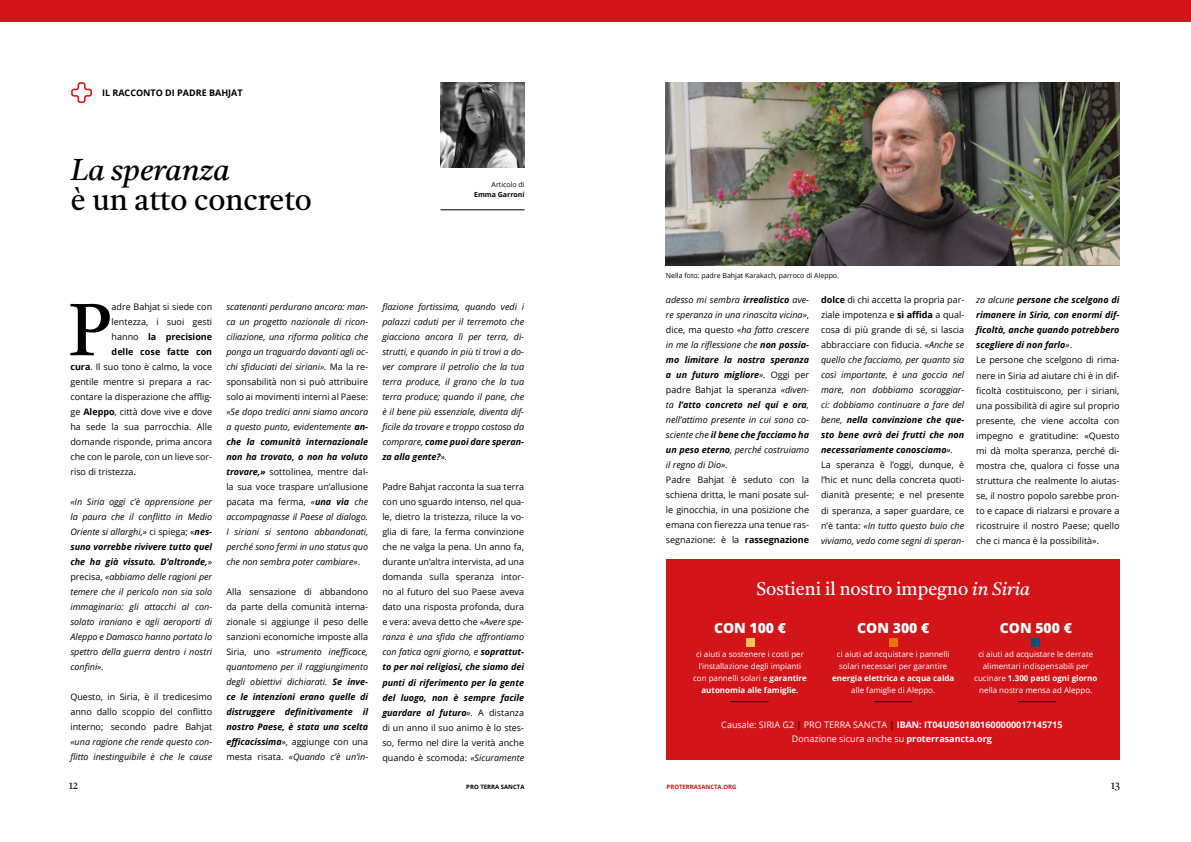
<style>
.page{position:relative;width:1191px;height:842px;background:#fff}
.page>*{position:absolute;margin:0;border:0;box-sizing:border-box;transform-origin:0 0}
.t1{font:73.2px "Castoro";color:#000}
.t2{font:30px "Castoro";color:#000}
.t3{font:italic 30px "Castoro";color:#000}
.t4{font:18px "Castoro";color:#fff}
.t5{font:800 14px "Open Sans";color:#fff}
.t6{font:10px "Castoro";color:#000}
.t7{font:9px/15px "Open Sans";color:#000;text-align:justify}
.t8{font:italic 9px/15px "Open Sans";color:#000;text-align:justify}
.t9{font:9px/14px "Open Sans";color:#fff;text-align:center}
.t10{font:700 9px "Open Sans";color:#000}
.t11{font:8px/12px "Open Sans";color:#fff;text-align:center}
.t12{font:700 8px "Open Sans";color:#fff}
.t13{font:7px "Open Sans";color:#000}
.t14{font:700 7px "Open Sans";color:#000}
.t15{font:700 6px "Open Sans";color:#d31418}
.t16{font:700 6px "Open Sans";color:#000}
.s1{font-weight:400}
.s2{font-weight:700}
.s3{font-style:normal}
.s4{font-style:italic}
.s5{font-weight:700;font-style:italic}
.s6{color:#000}
</style>
<div class="page">
<img style="left:440px;top:82px;width:84px;height:85px">
<hr style="left:440px;top:210px;width:84px;height:1px;background:#000">
<img style="left:666px;top:82px;width:453px;height:183px">
<div style="left:666px;top:560px;width:454px;height:200px;background:#d31418"></div>
<div style="left:889px;top:639px;width:8px;height:8px;background:#e97306"></div>
<div style="left:746px;top:639px;width:8px;height:8px;background:#fcc357"></div>
<div style="left:1031px;top:639px;width:8px;height:8px;background:#0c5076"></div>
<hr style="left:730px;top:701px;width:38px;height:1px;background:#000">
<hr style="left:874px;top:701px;width:38px;height:1px;background:#000">
<hr style="left:1018px;top:701px;width:38px;height:1px;background:#000">
<div style="left:0;top:0;width:1191px;height:22px;background:#d31418"></div>
<svg style="left:71px;top:82px;width:21px;height:21px"></svg>
<p class="t10" style="left:102px;top:89px;width:142px">IL RACCONTO DI PADRE BAHJAT</p>
<h2 class="t3" style="left:71px;top:157px;width:161px">La speranza</h2>
<h2 class="t2" style="left:71px;top:182px;width:243px">è un atto concreto</h2>
<p class="t13" style="left:491px;top:182px;width:34px">Articolo di</p>
<p class="t14" style="left:474px;top:192px;width:52px">Emma Garroni</p>
<h1 class="t1" style="left:68px;top:289px;width:45px">P</h1>
<p class="t7" style="left:112px;top:300px;width:102px">adre Bahjat si siede con</p>
<p class="t7" style="left:112px;top:315px;width:102px">lentezza, i suoi gesti</p>
<p class="t10" style="left:112px;top:333px;width:102px"><span class="s1">hanno</span> la precisione</p>
<p class="t10" style="left:112px;top:348px;width:102px">delle cose fatte con</p>
<p class="t7" style="left:70px;top:360px;width:143px"><span class="s2">cura</span>. Il suo tono è calmo, la voce</p>
<p class="t7" style="left:70px;top:375px;width:143px">gentile mentre si prepara a rac-</p>
<p class="t7" style="left:70px;top:389px;width:143px">contare la disperazione che afflig-</p>
<p class="t7" style="left:70px;top:405px;width:143px">ge <span class="s2">Aleppo</span>, città dove vive e dove</p>
<p class="t7" style="left:70px;top:420px;width:143px">ha sede la sua parrocchia. Alle</p>
<p class="t7" style="left:70px;top:435px;width:143px">domande risponde, prima ancora</p>
<p class="t7" style="left:70px;top:450px;width:143px">che con le parole, con un lieve sor-</p>
<p class="t7" style="left:70px;top:465px;width:67px">riso di tristezza.</p>
<p class="t8" style="left:70px;top:494px;width:143px">«In Siria oggi c’è apprensione per la paura che il conflitto in Medio Oriente si allarghi,» <span class="s3">ci spiega; «</span><span class="s2">nes&shy;suno vorrebbe rivivere tutto quel che ha già vissuto. D’altronde,</span><span class="s3">» precisa,</span> «abbiamo delle ragioni per temere che il pericolo non sia solo immaginario: gli attacchi al con&shy;solato iraniano e agli aeroporti di Aleppo e Damasco hanno portato lo spettro della guerra dentro i nostri confini».</p>
<p class="t7" style="left:70px;top:690px;width:143px">Questo, in Siria, è il tredicesimo anno dallo scoppio del conflitto interno; secondo padre Bahjat</p>
<p class="t8" style="left:70px;top:735px;width:143px">«una ragione che rende questo con&shy;flitto inestinguibile è che le cause</p>
<p class="t8" style="left:226px;top:300px;width:143px">scatenanti perdurano ancora: man&shy;ca un progetto nazionale di ricon&shy;ciliazione, una riforma politica che ponga un traguardo davanti agli oc&shy;chi sfiduciati dei siriani». <span class="s3">Ma la re&shy;sponsabilità non si può attribuire solo ai movimenti interni al Paese:</span></p>
<p class="t8" style="left:226px;top:405px;width:143px">«Se dopo tredici anni siamo ancora a questo punto, evidentemente <span class="s2">an&shy;che la comunità internazionale non ha trovato, o non ha voluto trovare,»</span> <span class="s3">sottolinea, mentre dal&shy;la sua voce traspare un’allusione pacata ma ferma,</span> «<span class="s2">una via</span> che accompagnasse il Paese al dialogo.<br>I siriani si sentono abbandonati, perché sono fermi in uno status quo che non sembra poter cambiare»<span class="s3">.</span></p>
<p class="t7" style="left:226px;top:585px;width:143px">Alla sensazione di abbandono da parte della comunità interna&shy;zionale si aggiunge il peso delle sanzioni economiche imposte alla Siria, uno <span class="s4">«strumento inefficace, quantomeno per il raggiungimento degli obiettivi dichiarati.</span> <span class="s5">Se inve&shy;ce le intenzioni erano quelle di distruggere definitivamente il nostro Paese, è stata una scelta efficacissima</span><span class="s4">»,</span> aggiunge con una mesta risata. <span class="s4">«Quando c’è un’in-</span></p>
<p class="t8" style="left:382px;top:299px;width:143px">flazione fortissima, quando vedi i palazzi caduti per il terremoto che giacciono ancora lì per terra, di&shy;strutti, e quando in più ti trovi a do&shy;ver comprare il petrolio che la tua terra produce, il grano che la tua terra produce; quando il pane, che è il bene più essenziale, diventa dif&shy;ficile da trovare e troppo costoso da comprare, <span class="s2">come puoi dare speran&shy;za alla gente?</span>».</p>
<p class="t7" style="left:382px;top:481px;width:143px">Padre Bahjat racconta la sua terra con uno sguardo intenso, nel qua&shy;le, dietro la tristezza, riluce la vo&shy;glia di fare, la ferma convinzione che ne valga la pena. Un anno fa, durante un’altra intervista, ad una domanda sulla speranza intor&shy;no al futuro del suo Paese aveva dato una risposta profonda, dura e vera: aveva detto che <span class="s4">«Avere spe&shy;ranza è una sfida che affrontiamo con fatica ogni giorno, e</span> <span class="s5">soprattut&shy;to per noi religiosi, che siamo dei punti di riferimento per la gente del luogo, non è sempre facile guardare al futuro</span><span class="s4">».</span> A distanza di un anno il suo animo è lo stes&shy;so, fermo nel dire la verità anche quando è scomoda: <span class="s4">«Sicuramente</span></p>
<p class="t13" style="left:666px;top:272px;width:175px">Nella foto: padre Bahjat Karakach, parroco di Aleppo.</p>
<p class="t8" style="left:666px;top:293px;width:145px">adesso mi sembra <span class="s2">irrealistico</span> ave&shy;re speranza in una rinascita vicina»<span class="s3">, dice, ma questo</span> «ha fatto crescere in me la riflessione che <span class="s2">non possia&shy;mo limitare la nostra speranza a un futuro migliore</span>». <span class="s3">Oggi per padre Bahjat la speranza</span> «diven&shy;ta <span class="s2">l’atto concreto nel qui e ora</span>, nell’attimo presente in cui sono co&shy;sciente che <span class="s2">il bene che facciamo ha un peso eterno</span>, perché costruiamo il regno di Dio».</p>
<p class="t7" style="left:666px;top:474px;width:145px">Padre Bahjat è seduto con la schiena dritta, le mani posate sul&shy;le ginocchia, in una posizione che emana con fierezza una tenue ras&shy;segnazione: è la <span class="s2">rassegnazione</span></p>
<p class="t7" style="left:821px;top:294px;width:145px;text-align:left"><span class="s2">dolce</span> di chi accetta la propria par&shy;ziale impotenza e <span class="s2">si affida</span> a qual&shy;cosa di più grande di sé, si lascia abbracciare con fiducia. <span class="s4">«Anche se quello che facciamo, per quanto sia così importante, è una goccia nel mare, non dobbiamo scoraggiar&shy;ci: dobbiamo continuare a fare del bene,</span> <span class="s5">nella convinzione che que&shy;sto bene avrà dei frutti che non necessariamente conosciamo</span><span class="s4">».<br></span>La speranza è l’oggi, dunque, è l’hic et nunc della concreta quoti&shy;dianità presente; e nel presente di speranza, a saper guardare, ce n’è tanta: <span class="s4">«In tutto questo buio che viviamo, vedo come segni di speran-</span></p>
<p class="t7" style="left:976px;top:294px;width:145px;text-align:left"><span class="s4">za alcune</span> <span class="s5">persone che scelgono di rimanere in Siria, con enormi dif&shy;ficoltà, anche quando potrebbero scegliere di non farlo</span><span class="s4">»</span>.<br>Le persone che scelgono di rima&shy;nere in Siria ad aiutare chi è in dif&shy;ficoltà costituiscono, per i siriani, una possibilità di agire sul proprio presente, che viene accolta con impegno e gratitudine: «Questo mi dà molta speranza, perché di&shy;mostra che, qualora ci fosse una struttura che realmente lo aiutas&shy;se, il nostro popolo sarebbe pron&shy;to e capace di rialzarsi e provare a ricostruire il nostro Paese; quello che ci manca è la possibilità».</p>
<h3 class="t4" style="left:756px;top:579px;width:275px">Sostieni il nostro impegno <span class="s4">in Siria</span></h3>
<h3 class="t5" style="left:714px;top:620px;width:74px">CON 100 €</h3>
<p class="t11" style="left:693px;top:648px;width:115px">ci aiuti a sostenere i costi per l’installazione degli impianti con pannelli solari e <span class="s2">garantire autonomia alle famiglie.</span></p>
<h3 class="t5" style="left:857px;top:620px;width:74px">CON 300 €</h3>
<p class="t11" style="left:837px;top:648px;width:114px;text-align:left">ci aiuti ad acquistare i pannelli solari necessari per garantire</p>
<p class="t12" style="left:832px;top:674px;width:124px">energia elettrica e acqua calda</p>
<p class="t11" style="left:851px;top:684px;width:86px">alle famiglie di Aleppo.</p>
<h3 class="t5" style="left:999px;top:620px;width:74px">CON 500 €</h3>
<p class="t11" style="left:974px;top:648px;width:125px">ci aiuti ad acquistare le derrate alimentari indispensabili per cucinare <span class="s2">1.300 pasti ogni giorno </span>nella nostra mensa ad Aleppo.</p>
<p class="t9" style="left:721px;top:718px;width:343px">Causale: SIRIA G2 <span class="s6">|</span> PRO TERRA SANCTA <span class="s6">|</span> <span class="s2">IBAN: IT04U0501801600000017145715<br></span>Donazione sicura anche su <span class="s2">proterrasancta.org</span></p>
<p class="t6" style="left:69px;top:780px;width:11px">12</p>
<p class="t6" style="left:1111px;top:780px;width:10px">13</p>
<p class="t16" style="left:466px;top:784px;width:60px">PRO TERRA SANCTA</p>
<p class="t15" style="left:666px;top:784px;width:71px">PROTERRASANCTA.ORG</p>
</div>
